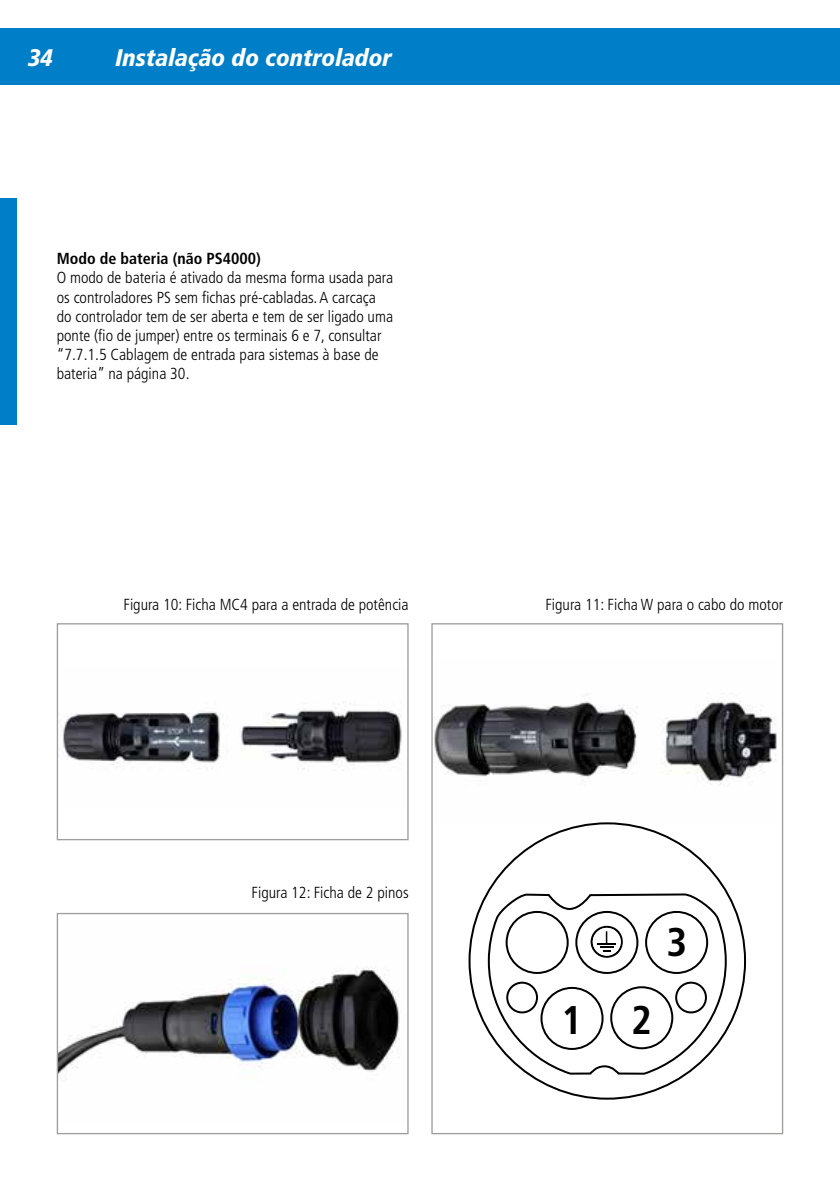
<style>
.page{position:relative;width:840px;height:1191px;background:#fff}
.page>*{position:absolute;margin:0;border:0;box-sizing:border-box;transform-origin:0 0}
.t1{font:700 condensed 40px "Frutiger LT Pro";color:#000}
.t2{font:italic 900 condensed 24px "Frutiger LT Pro";color:#fff}
.t3{font:300 condensed 16px/19.2px "Frutiger LT Pro";color:#000}
.t4{font:700 condensed 16px "Frutiger LT Pro";color:#000}
</style>
<div class="page">
<img style="left:59px;top:966px;width:341px;height:114px">
<div style="left:57px;top:913px;width:351px;height:221px;border:1px solid #9d9d9c"></div>
<img style="left:434px;top:701px;width:343px;height:122px">
<img style="left:61px;top:703px;width:341px;height:67px">
<div style="left:57px;top:623px;width:351px;height:217px;border:1px solid #9d9d9c"></div>
<svg style="left:486px;top:892px;width:241px;height:183px"></svg>
<div style="left:506px;top:981px;width:31px;height:32px;border:2px solid #000;border-radius:50%"></div>
<div style="left:674px;top:981px;width:32px;height:32px;border:2px solid #000;border-radius:50%"></div>
<svg style="left:590px;top:925px;width:32px;height:33px"></svg>
<div style="left:0;top:28px;width:839px;height:57px;background:#007ec7"></div>
<div style="left:0;top:198px;width:17px;height:227px;background:#007ec7"></div>
<h2 class="t2" style="left:28px;top:43px;width:26px">34</h2>
<h2 class="t2" style="left:116px;top:43px;width:278px">Instalação do controlador</h2>
<p class="t4" style="left:57px;top:249px;width:206px">Modo de bateria (não PS4000)</p>
<p class="t3" style="left:57px;top:268px;width:338px">O modo de bateria é ativado da mesma forma usada para os controladores PS sem fichas pré-cabladas. A carcaça do controlador tem de ser aberta e tem de ser ligado uma ponte (fio de jumper) entre os terminais 6 e 7, consultar “7.7.1.5 Cablagem de entrada para sistemas à base de bateria” na página 30.</p>
<p class="t3" style="left:123px;top:595px;width:286px">Figura 10: Ficha MC4 para a entrada de potência</p>
<p class="t3" style="left:545px;top:595px;width:239px">Figura 11: Ficha W para o cabo do motor</p>
<p class="t3" style="left:251px;top:883px;width:158px">Figura 12: Ficha de 2 pinos</p>
<h1 class="t1" style="left:666px;top:918px;width:22px">3</h1>
<h1 class="t1" style="left:561px;top:996px;width:92px">1 2</h1>
</div>
